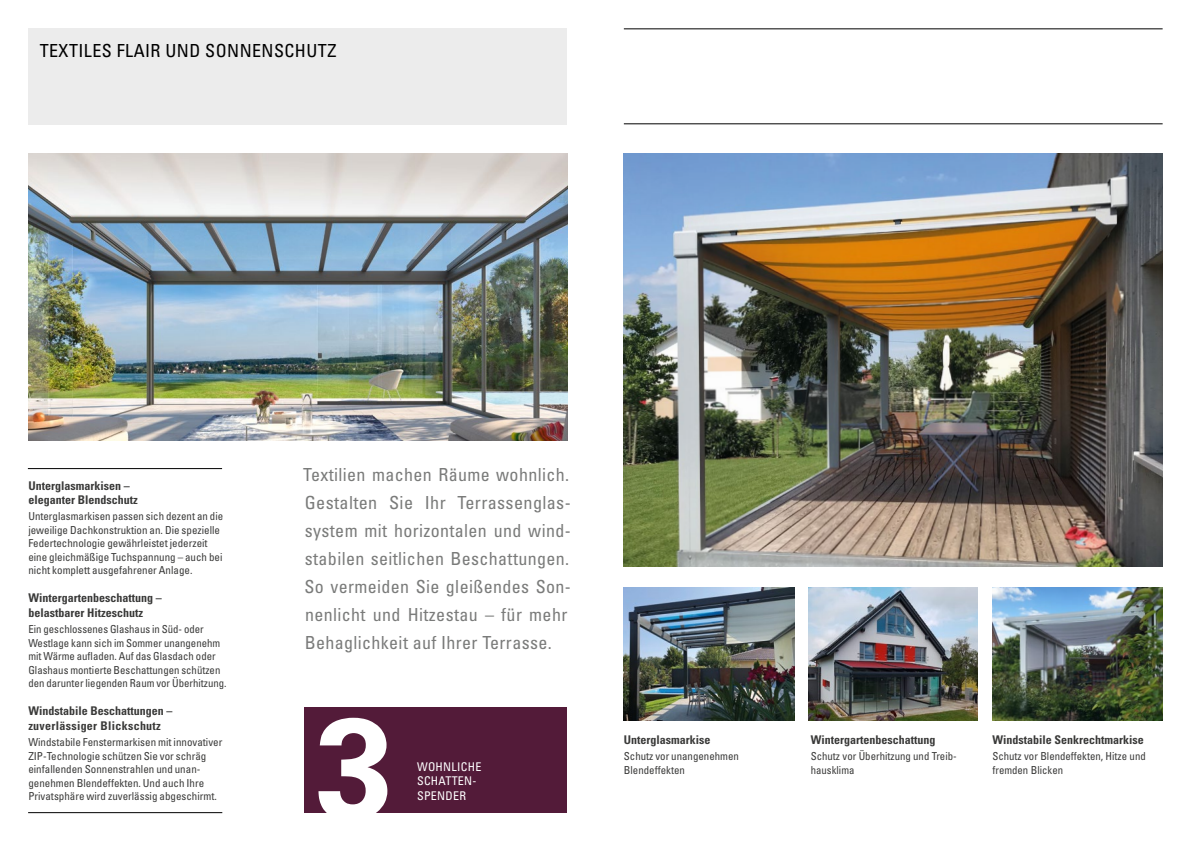
<style>
.page{position:relative;width:1191px;height:842px;background:#fff}
.page>*{position:absolute;margin:0;border:0;box-sizing:border-box;transform-origin:0 0}
.t1{font:condensed 18px/28px "Univers LT Std";letter-spacing:.02em;color:#7a7b7a}
.t2{font:condensed 18px "Univers LT Std";letter-spacing:.025em;color:#000}
.t3{font:700 condensed 12px/14.5px "Univers LT Std";color:#3a3a39}
.t4{font:condensed 12px/14.4px "Univers LT Std";letter-spacing:.025em;color:#fff}
.t5{font:condensed 11px/13.5px "Univers LT Std";color:#3a3a39}
</style>
<div class="page">
<hr style="left:28px;top:468px;width:194px;height:1px;background:#000">
<hr style="left:28px;top:812px;width:194px;height:1px;background:#000">
<div style="left:304px;top:707px;width:263px;height:106px;background:#531b39"></div>
<svg style="left:318px;top:718px;width:69px;height:95px"></svg>
<img style="left:28px;top:153px;width:539px;height:288px">
<img style="left:624px;top:154px;width:538px;height:412px">
<img style="left:624px;top:587px;width:170px;height:133px">
<img style="left:992px;top:587px;width:170px;height:133px">
<img style="left:809px;top:588px;width:168px;height:132px">
<div style="left:28px;top:28px;width:539px;height:97px;background:#ececec"></div>
<hr style="left:624px;top:28px;width:538px;height:1px;background:#000">
<hr style="left:624px;top:123px;width:538px;height:1px;background:#000">
<h1 class="t2" style="left:40px;top:39px;width:298px">TEXTILES FLAIR UND SONNENSCHUTZ</h1>
<p class="t3" style="left:28px;top:478px;width:111px">Unterglasmarkisen – eleganter Blendschutz</p>
<p class="t5" style="left:28px;top:510px;width:196px">Unterglasmarkisen passen sich dezent an die jeweilige Dachkonstruktion an. Die spezielle Federtechnologie gewährleistet jederzeit eine gleichmäßige Tuchspannung – auch bei nicht komplett ausgefahrener Anlage.</p>
<p class="t3" style="left:28px;top:591px;width:135px">Wintergartenbeschattung – belastbarer Hitzeschutz</p>
<p class="t5" style="left:28px;top:622px;width:200px">Ein geschlossenes Glashaus in Süd- oder Westlage kann sich im Sommer unangenehm mit Wärme aufladen. Auf das Glasdach oder Glashaus montierte Beschattungen schützen den darunter liegenden Raum vor Überhitzung.</p>
<p class="t3" style="left:28px;top:704px;width:146px">Windstabile Beschattungen – zuverlässiger Blickschutz</p>
<p class="t5" style="left:28px;top:735px;width:196px">Windstabile Fenstermarkisen mit innovativer ZIP-Technologie schützen Sie vor schräg einfallenden Sonnenstrahlen und unan&shy;genehmen Blendeffekten. Und auch Ihre Privatsphäre wird zuverlässig abgeschirmt.</p>
<p class="t1" style="left:303px;top:460px;width:269px">Textilien machen Räume wohnlich.<br>Gestalten Sie Ihr Terrassenglas&shy;system mit horizontalen und wind&shy;stabilen seitlichen Beschattungen.<br>So vermeiden Sie gleißendes Son&shy;nenlicht und Hitzestau – für mehr Behaglichkeit auf Ihrer Terrasse.</p>
<p class="t4" style="left:417px;top:759px;width:66px">WOHNLICHE<br>SCHATTEN-<br>SPENDER</p>
<p class="t3" style="left:624px;top:732px;width:88px">Unterglasmarkise</p>
<p class="t5" style="left:624px;top:749px;width:117px">Schutz vor unangenehmen<br>Blendeffekten</p>
<p class="t3" style="left:811px;top:732px;width:126px">Wintergartenbeschattung</p>
<p class="t5" style="left:811px;top:749px;width:147px">Schutz vor Überhitzung und Treib&shy;hausklima</p>
<p class="t3" style="left:992px;top:732px;width:153px">Windstabile Senkrechtmarkise</p>
<p class="t5" style="left:992px;top:749px;width:155px">Schutz vor Blendeffekten, Hitze und fremden Blicken</p>
</div>
